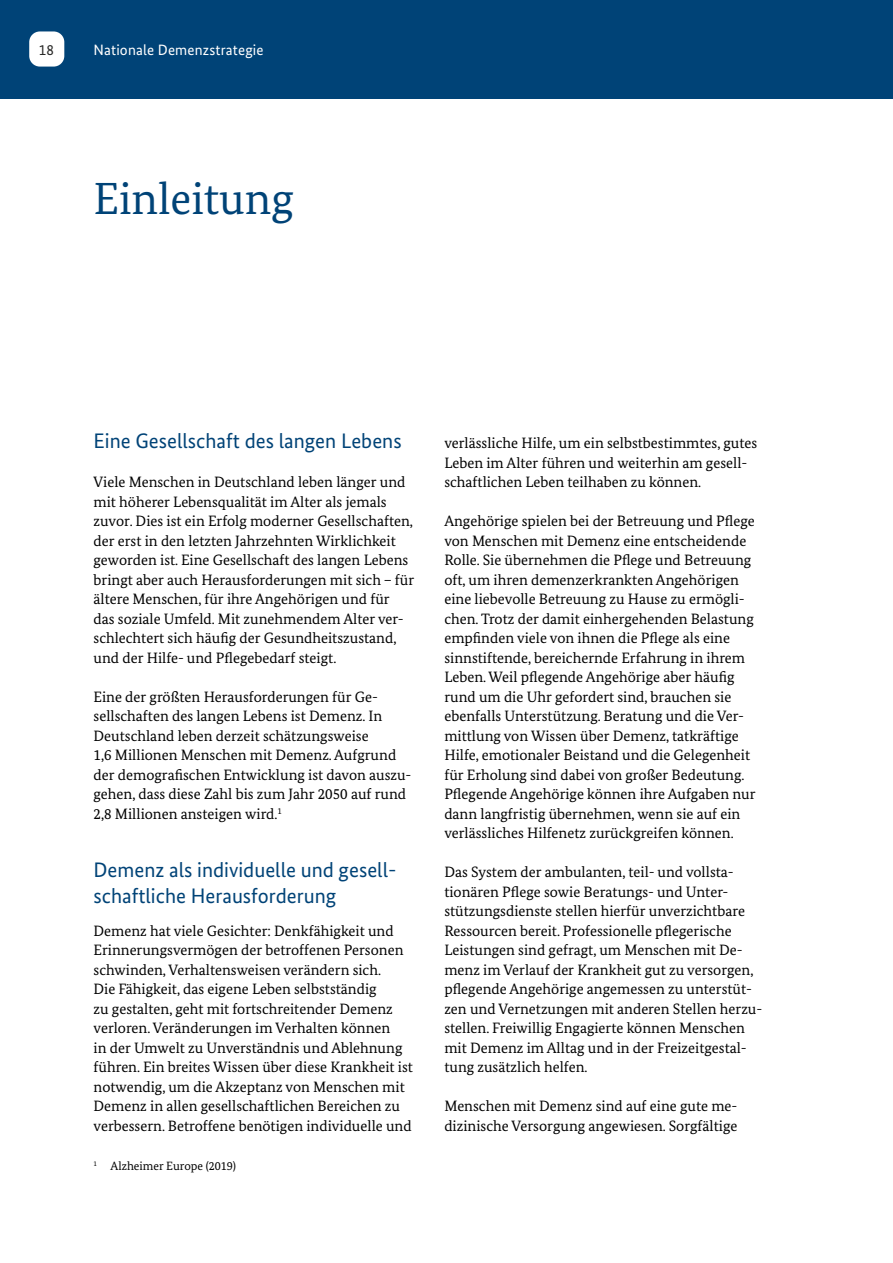
<style>
.page{position:relative;width:893px;height:1263px;background:#fff}
.page>*{position:absolute;margin:0;border:0;box-sizing:border-box;transform-origin:0 0}
.t1{font:45px "Bundes Serif";color:#004377}
.t2{font:21px/25.5px "Bundes Sans";color:#004377}
.t3{font:15px/19.5px "Bundes Serif";color:#000}
.t4{font:15px "Bundes Sans";letter-spacing:.01em;color:#fff}
.t5{font:15px "Bundes Sans";color:#282827}
.t6{font:12px "Bundes Serif";color:#000}
</style>
<div class="page">
<div style="left:0;top:0;width:893px;height:98px;background:#004377"></div>
<div style="left:29px;top:31px;width:35px;height:36px;background:#fff;border-radius:11px"></div>
<p class="t5" style="left:39px;top:41px;width:16px">18</p>
<p class="t4" style="left:94px;top:41px;width:172px">Nationale Demenzstrategie</p>
<h1 class="t1" style="left:94px;top:171px;width:202px">Einleitung</h1>
<h2 class="t2" style="left:94px;top:428px;width:310px">Eine Gesellschaft des langen Lebens</h2>
<p class="t3" style="left:94px;top:472px;width:322px">Viele Menschen in Deutschland leben länger und mit höherer Lebensqualität im Alter als jemals zuvor. Dies ist ein Erfolg moderner Gesellschaften, der erst in den letzten Jahrzehnten Wirklichkeit geworden ist. Eine Gesellschaft des langen Lebens bringt aber auch Herausforderungen mit sich – für ältere Menschen, für ihre Angehörigen und für das soziale Umfeld. Mit zunehmendem Alter ver&shy;schlechtert sich häufig der Gesundheitszustand, und der Hilfe- und Pflegebedarf steigt.</p>
<p class="t3" style="left:94px;top:687px;width:319px">Eine der größten Herausforderungen für Ge&shy;sellschaften des langen Lebens ist Demenz. In Deutschland leben derzeit schätzungsweise<br>1,6 Millionen Menschen mit Demenz. Aufgrund der demografischen Entwicklung ist davon auszu&shy;gehen, dass diese Zahl bis zum Jahr 2050 auf rund 2,8 Millionen ansteigen wird.<sup>1</sup></p>
<h2 class="t2" style="left:94px;top:857px;width:304px">Demenz als individuelle und gesell&shy;schaftliche Herausforderung</h2>
<p class="t3" style="left:94px;top:921px;width:321px">Demenz hat viele Gesichter: Denkfähigkeit und Erinnerungsvermögen der betroffenen Personen schwinden, Verhaltensweisen verändern sich.<br>Die Fähigkeit, das eigene Leben selbstständig<br>zu gestalten, geht mit fortschreitender Demenz verloren. Veränderungen im Verhalten können<br>in der Umwelt zu Unverständnis und Ablehnung führen. Ein breites Wissen über diese Krankheit ist notwendig, um die Akzeptanz von Menschen mit Demenz in allen gesellschaftlichen Bereichen zu verbessern. Betroffene benötigen individuelle und</p>
<p class="t6" style="left:94px;top:1158px;width:144px"><sup>1</sup> Alzheimer Europe (2019)</p>
<p class="t3" style="left:444px;top:433px;width:314px">verlässliche Hilfe, um ein selbstbestimmtes, gutes<br>Leben im Alter führen und weiterhin am gesell&shy;schaftlichen Leben teilhaben zu können.</p>
<p class="t3" style="left:444px;top:511px;width:313px">Angehörige spielen bei der Betreuung und Pflege von Menschen mit Demenz eine entscheidende Rolle. Sie übernehmen die Pflege und Betreuung oft, um ihren demenzerkrankten Angehörigen eine liebevolle Betreuung zu Hause zu ermögli&shy;chen. Trotz der damit einhergehenden Belastung empfinden viele von ihnen die Pflege als eine sinnstiftende, bereichernde Erfahrung in ihrem Leben. Weil pflegende Angehörige aber häufig rund um die Uhr gefordert sind, brauchen sie ebenfalls Unterstützung. Beratung und die Ver&shy;mittlung von Wissen über Demenz, tatkräftige Hilfe, emotionaler Beistand und die Gelegenheit für Erholung sind dabei von großer Bedeutung.<br>Pflegende Angehörige können ihre Aufgaben nur dann langfristig übernehmen, wenn sie auf ein verlässliches Hilfenetz zurückgreifen können.</p>
<p class="t3" style="left:444px;top:862px;width:318px">Das System der ambulanten, teil- und vollsta&shy;tionären Pflege sowie Beratungs- und Unter&shy;stützungsdienste stellen hierfür unverzichtbare Ressourcen bereit. Professionelle pflegerische Leistungen sind gefragt, um Menschen mit De&shy;menz im Verlauf der Krankheit gut zu versorgen, pflegende Angehörige angemessen zu unterstüt&shy;zen und Vernetzungen mit anderen Stellen herzu&shy;stellen. Freiwillig Engagierte können Menschen mit Demenz im Alltag und in der Freizeitgestal&shy;tung zusätzlich helfen.</p>
<p class="t3" style="left:444px;top:1096px;width:295px">Menschen mit Demenz sind auf eine gute me&shy;dizinische Versorgung angewiesen. Sorgfältige</p>
</div>
